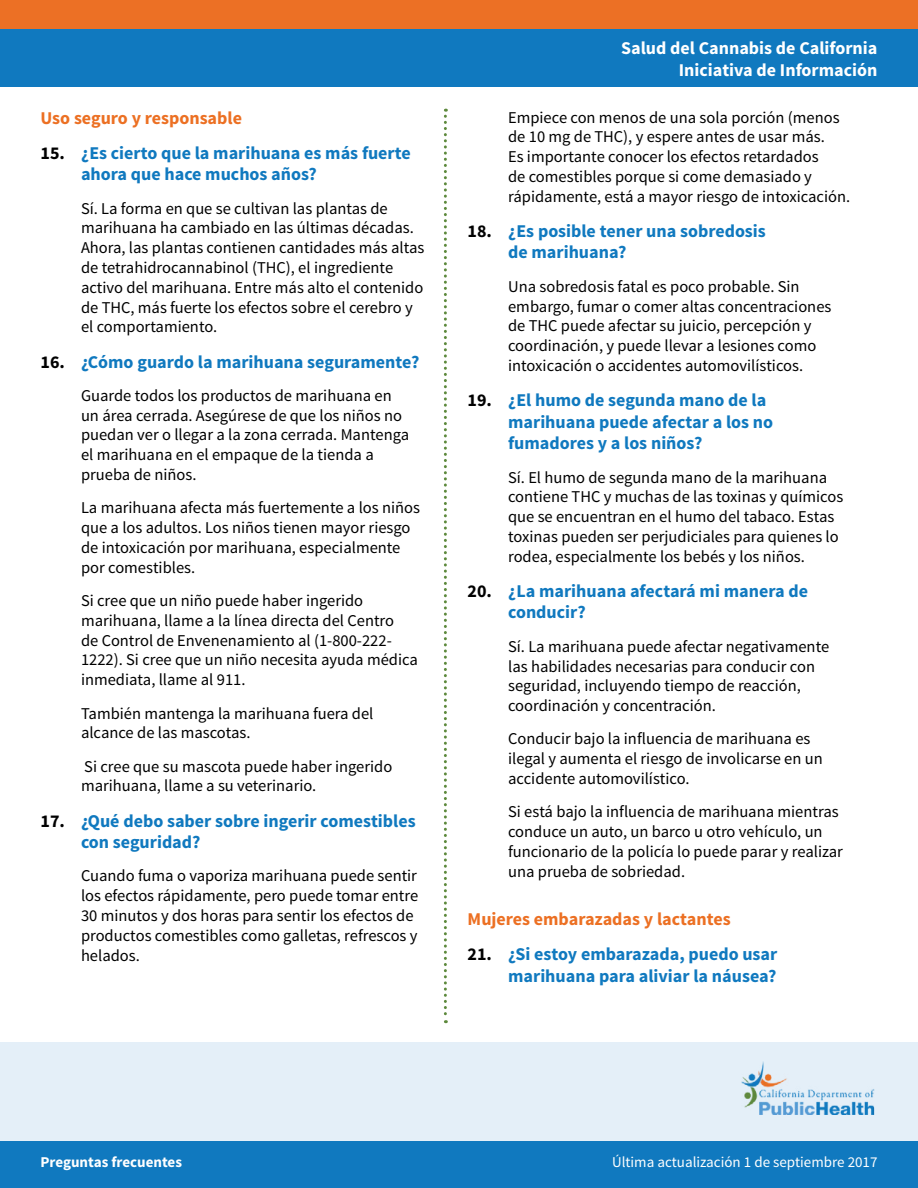
<style>
.page{position:relative;width:918px;height:1188px;background:#fff}
.page>*{position:absolute;margin:0;border:0;box-sizing:border-box;transform-origin:0 0}
.t1{font:700 18px/21.6px "Source Sans Pro";color:#1079bf}
.t2{font:700 18px/21.6px "Source Sans Pro";color:#fff;text-align:right}
.t3{font:700 18px "Source Sans Pro";color:#ec7023}
.t4{font:16.5px/19.8px "Source Sans Pro";color:#000}
.t5{font:15px "Source Sans Pro";color:#fff}
.t6{font:700 15px "Source Sans Pro";color:#fff}
.s1{color:#000}
</style>
<div class="page">
<div style="left:0;top:1042px;width:918px;height:146px;background:#e4eff8"></div>
<div style="left:0;top:1142px;width:918px;height:46px;background:#1079bf"></div>
<img style="left:741px;top:1062px;width:134px;height:52px">
<svg style="left:444px;top:109px;width:3px;height:914px"></svg>
<div style="left:0;top:0;width:918px;height:40px;background:#ec7025"></div>
<div style="left:0;top:29px;width:918px;height:58px;background:#1079bf"></div>
<p class="t3" style="left:41px;top:106px;width:203px">Uso seguro y responsable</p>
<p class="t1" style="left:81px;top:143px;width:331px;text-indent:-40px"><span class="s1">15.</span> ¿Es cierto que la marihuana es más fuerte ahora que hace muchos años?</p>
<p class="t4" style="left:81px;top:199px;width:345px">Sí. La forma en que se cultivan las plantas de marihuana ha cambiado en las últimas décadas.<br>Ahora, las plantas contienen cantidades más altas de tetrahidrocannabinol (THC), el ingrediente activo del marihuana. Entre más alto el contenido de THC, más fuerte los efectos sobre el cerebro y el comportamiento.</p>
<p class="t1" style="left:40px;top:351px;width:381px"><span class="s1">16.</span> ¿Cómo guardo la marihuana seguramente?</p>
<p class="t4" style="left:81px;top:386px;width:330px">Guarde todos los productos de marihuana en un área cerrada. Asegúrese de que los niños no puedan ver o llegar a la zona cerrada. Mantenga el marihuana en el empaque de la tienda a prueba de niños.</p>
<p class="t4" style="left:81px;top:498px;width:341px">La marihuana afecta más fuertemente a los niños que a los adultos. Los niños tienen mayor riesgo de intoxicación por marihuana, especialmente por comestibles.</p>
<p class="t4" style="left:81px;top:591px;width:338px">Si cree que un niño puede haber ingerido marihuana, llame a la línea directa del Centro<br>de Control de Envenenamiento al (1-800-222- 1222). Si cree que un niño necesita ayuda médica inmediata, llame al 911.</p>
<p class="t4" style="left:81px;top:703px;width:294px">También mantenga la marihuana fuera del alcance de las mascotas.</p>
<p class="t4" style="left:81px;top:757px;width:313px">Si cree que su mascota puede haber ingerido marihuana, llame a su veterinario.</p>
<p class="t1" style="left:81px;top:810px;width:336px;text-indent:-40px"><span class="s1">17.</span> ¿Qué debo saber sobre ingerir comestibles con seguridad?</p>
<p class="t4" style="left:81px;top:866px;width:339px">Cuando fuma o vaporiza marihuana puede sentir los efectos rápidamente, pero puede tomar entre 30 minutos y dos horas para sentir los efectos de productos comestibles como galletas, refrescos y helados.</p>
<p class="t2" style="left:621px;top:38px;width:258px">Salud del Cannabis de California<br>Iniciativa de Información</p>
<p class="t4" style="left:508px;top:107px;width:344px">Empiece con menos de una sola porción (menos de 10 mg de THC), y espere antes de usar más.<br>Es importante conocer los efectos retardados<br>de comestibles porque si come demasiado y rápidamente, está a mayor riesgo de intoxicación.</p>
<p class="t1" style="left:508px;top:221px;width:259px;text-indent:-40px"><span class="s1">18.</span> ¿Es posible tener una sobredosis de marihuana?</p>
<p class="t4" style="left:508px;top:277px;width:325px">Una sobredosis fatal es poco probable. Sin embargo, fumar o comer altas concentraciones de THC puede afectar su juicio, percepción y coordinación, y puede llevar a lesiones como intoxicación o accidentes automovilísticos.</p>
<p class="t1" style="left:508px;top:390px;width:267px;text-indent:-40px"><span class="s1">19.</span> ¿El humo de segunda mano de la marihuana puede afectar a los no fumadores y a los niños?</p>
<p class="t4" style="left:508px;top:467px;width:337px">Sí. El humo de segunda mano de la marihuana contiene THC y muchas de las toxinas y químicos que se encuentran en el humo del tabaco. Estas toxinas pueden ser perjudiciales para quienes lo rodea, especialmente los bebés y los niños.</p>
<p class="t1" style="left:508px;top:581px;width:301px;text-indent:-40px"><span class="s1">20.</span> ¿La marihuana afectará mi manera de conducir?</p>
<p class="t4" style="left:508px;top:637px;width:323px">Sí. La marihuana puede afectar negativamente las habilidades necesarias para conducir con seguridad, incluyendo tiempo de reacción, coordinación y concentración.</p>
<p class="t4" style="left:508px;top:729px;width:316px">Conducir bajo la influencia de marihuana es ilegal y aumenta el riesgo de involicarse en un accidente automovilístico.</p>
<p class="t4" style="left:508px;top:802px;width:336px">Si está bajo la influencia de marihuana mientras conduce un auto, un barco u otro vehículo, un funcionario de la policía lo puede parar y realizar una prueba de sobriedad.</p>
<p class="t3" style="left:468px;top:908px;width:265px">Mujeres embarazadas y lactantes</p>
<p class="t1" style="left:468px;top:944px;width:311px;text-align:right"><span class="s1">21.</span> ¿Si estoy embarazada, puedo usar marihuana para aliviar la náusea?</p>
<p class="t6" style="left:41px;top:1152px;width:143px">Preguntas frecuentes</p>
<p class="t5" style="left:612px;top:1153px;width:267px">Última actualización 1 de septiembre 2017</p>
</div>
